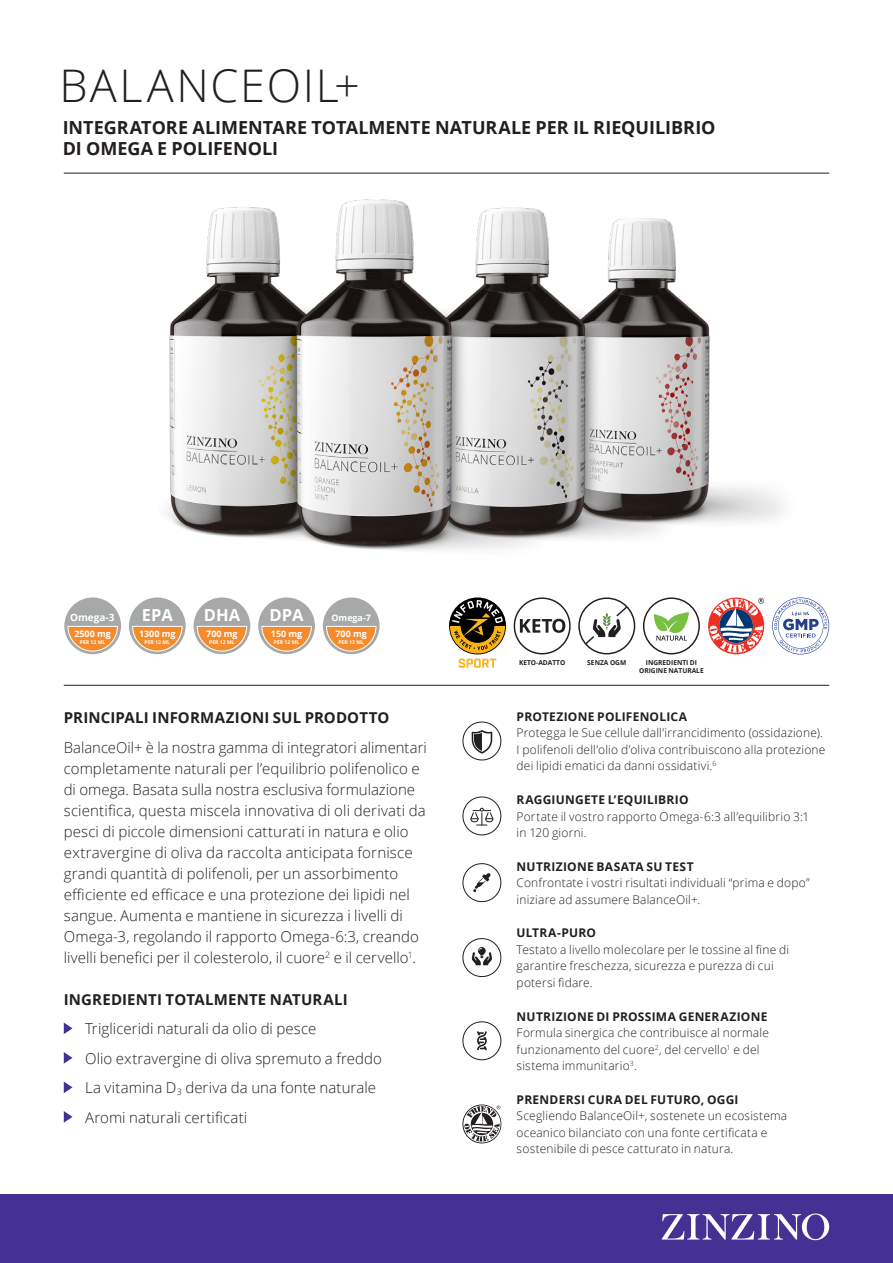
<style>
.page{position:relative;width:893px;height:1263px;background:#fff}
.page>*{position:absolute;margin:0;border:0;box-sizing:border-box;transform-origin:0 0}
.Heading_30_35{font:300 45px "Open Sans";letter-spacing:.04em;color:#231f20}
.Sub-heading_12_14{font:700 18px/21px "Open Sans";color:#231f20}
.t1{font:700 16.65px "Open Sans";color:#fff}
.Preamble_10_14{font:300 15px/21px "Open Sans";letter-spacing:.005em;color:#231f20}
.Bullet_points_10_14{font:300 15px "Open Sans";letter-spacing:.005em;color:#231f20}
.Preamble_10_14-2{font:700 15px "Open Sans";letter-spacing:.01em;color:#231f20}
.Body_8_11{font:300 12px/16.5px "Open Sans";letter-spacing:.015em;color:#231f20}
.Body_8_11-2{font:700 12px "Open Sans";letter-spacing:.02em;color:#231f20}
.t2{font:700 10.05px "Open Sans";color:#fff}
.t3{font:700 8.85px "Open Sans";color:#fff}
.t4{font:700 6.75px/8.1px "Open Sans";color:#231f20;text-align:center}
.t5{font:700 5.1px "Open Sans";color:#fff}
</style>
<div class="page">
<div style="left:0;top:1194px;width:893px;height:69px;background:#443193"></div>
<svg style="left:662px;top:1213px;width:167px;height:27px"></svg>
<hr style="left:64px;top:685px;width:765px;height:1px;background:#231f20">
<img style="left:63px;top:172px;width:767px;height:379px">
<div style="left:64px;top:597px;width:57px;height:57px;background:#a7a9a9;border-radius:50%"></div>
<svg style="left:67px;top:625px;width:51px;height:27px"></svg>
<div style="left:129px;top:597px;width:57px;height:57px;background:#a7a9a9;border-radius:50%"></div>
<svg style="left:132px;top:625px;width:51px;height:27px"></svg>
<div style="left:194px;top:597px;width:56px;height:57px;background:#a7a9a9;border-radius:50%"></div>
<svg style="left:196px;top:625px;width:52px;height:27px"></svg>
<div style="left:258px;top:597px;width:57px;height:57px;background:#a7a9a9;border-radius:50%"></div>
<svg style="left:261px;top:625px;width:51px;height:27px"></svg>
<div style="left:323px;top:597px;width:57px;height:57px;background:#a7a9a9;border-radius:50%"></div>
<svg style="left:325px;top:625px;width:52px;height:27px"></svg>
<svg style="left:708px;top:597px;width:57px;height:57px"></svg>
<svg style="left:772px;top:597px;width:57px;height:57px"></svg>
<svg style="left:579px;top:598px;width:56px;height:56px"></svg>
<div style="left:578px;top:597px;width:57px;height:57px;border:1px solid #231f20;border-radius:50%"></div>
<svg style="left:584px;top:604px;width:45px;height:42px"></svg>
<div style="left:643px;top:597px;width:57px;height:57px;border:1px solid #231f20;border-radius:50%"></div>
<svg style="left:654px;top:612px;width:35px;height:29px"></svg>
<svg style="left:459px;top:659px;width:37px;height:9px"></svg>
<svg style="left:450px;top:598px;width:55px;height:55px"></svg>
<svg style="left:514px;top:597px;width:57px;height:57px"></svg>
<svg style="left:462px;top:721px;width:39px;height:39px"></svg>
<svg style="left:462px;top:796px;width:39px;height:39px"></svg>
<svg style="left:462px;top:863px;width:39px;height:39px"></svg>
<svg style="left:462px;top:938px;width:39px;height:39px"></svg>
<svg style="left:462px;top:1021px;width:39px;height:39px"></svg>
<svg style="left:462px;top:1104px;width:39px;height:39px"></svg>
<svg style="left:463px;top:1105px;width:38px;height:37px"></svg>
<svg style="left:64px;top:1022px;width:9px;height:12px"></svg>
<svg style="left:64px;top:1052px;width:9px;height:12px"></svg>
<svg style="left:64px;top:1081px;width:9px;height:12px"></svg>
<svg style="left:64px;top:1111px;width:9px;height:12px"></svg>
<p class="Heading_30_35" style="left:60px;top:55px;width:302px">BALANCEOIL+</p>
<p class="Sub-heading_12_14" style="left:63px;top:117px;width:654px">INTEGRATORE ALIMENTARE TOTALMENTE NATURALE PER IL RIEQUILIBRIO<br>DI OMEGA E POLIFENOLI</p>
<p class="t2" style="left:70px;top:610px;width:46px">Omega-3</p>
<p class="t1" style="left:142px;top:603px;width:33px">EPA</p>
<p class="t3" style="left:139px;top:627px;width:38px">1300 mg</p>
<p class="t5" style="left:145px;top:639px;width:27px">PER 12 ML</p>
<p class="t3" style="left:74px;top:627px;width:38px">2500 mg</p>
<p class="t5" style="left:80px;top:639px;width:27px">PER 12 ML</p>
<p class="t1" style="left:204px;top:603px;width:38px">DHA</p>
<p class="t3" style="left:206px;top:627px;width:33px">700 mg</p>
<p class="t5" style="left:209px;top:639px;width:27px">PER 12 ML</p>
<p class="t1" style="left:270px;top:603px;width:36px">DPA</p>
<p class="t3" style="left:271px;top:627px;width:33px">150 mg</p>
<p class="t5" style="left:274px;top:639px;width:27px">PER 12 ML</p>
<p class="t3" style="left:331px;top:611px;width:41px">Omega-7</p>
<p class="t3" style="left:336px;top:627px;width:33px">700 mg</p>
<p class="t5" style="left:338px;top:639px;width:27px">PER 12 ML</p>
<p class="Preamble_10_14-2" style="left:64px;top:707px;width:327px">PRINCIPALI INFORMAZIONI SUL PRODOTTO</p>
<p class="Preamble_10_14" style="left:64px;top:736px;width:365px">BalanceOil+ è la nostra gamma di integratori alimentari completamente naturali per l’equilibrio polifenolico e di omega. Basata sulla nostra esclusiva formulazione scientifica, questa miscela innovativa di oli derivati da pesci di piccole dimensioni catturati in natura e olio extravergine di oliva da raccolta anticipata fornisce grandi quantità di polifenoli, per un assorbimento efficiente ed efficace e una protezione dei lipidi nel sangue. Aumenta e mantiene in sicurezza i livelli di Omega-3, regolando il rapporto Omega-6:3, creando livelli benefici per il colesterolo, il cuore<sup>2</sup> e il cervello<sup>1</sup>.</p>
<p class="Preamble_10_14-2" style="left:64px;top:989px;width:285px">INGREDIENTI TOTALMENTE NATURALI</p>
<p class="Bullet_points_10_14" style="left:85px;top:1018px;width:233px">Trigliceridi naturali da olio di pesce</p>
<p class="Bullet_points_10_14" style="left:85px;top:1048px;width:299px">Olio extravergine di oliva spremuto a freddo</p>
<p class="Bullet_points_10_14" style="left:85px;top:1077px;width:293px">La vitamina D<sub>3</sub> deriva da una fonte naturale</p>
<p class="Bullet_points_10_14" style="left:85px;top:1107px;width:164px">Aromi naturali certificati</p>
<p class="t4" style="left:519px;top:658px;width:48px">KETO-ADATTO</p>
<p class="t4" style="left:587px;top:658px;width:40px">SENZA OGM</p>
<p class="t4" style="left:639px;top:658px;width:66px">INGREDIENTI DI<br>ORIGINE NATURALE</p>
<p class="Body_8_11-2" style="left:517px;top:708px;width:172px">PROTEZIONE POLIFENOLICA</p>
<p class="Body_8_11" style="left:517px;top:724px;width:310px">Protegga le Sue cellule dall’irrancidimento (ossidazione).<br>I polifenoli dell’olio d’oliva contribuiscono alla protezione dei lipidi ematici da danni ossidativi.<sup>6</sup></p>
<p class="Body_8_11-2" style="left:517px;top:791px;width:174px">RAGGIUNGETE L’EQUILIBRIO</p>
<p class="Body_8_11" style="left:517px;top:808px;width:294px">Portate il vostro rapporto Omega-6:3 all’equilibrio 3:1 in 120 giorni.</p>
<p class="Body_8_11-2" style="left:517px;top:858px;width:178px">NUTRIZIONE BASATA SU TEST</p>
<p class="Body_8_11" style="left:517px;top:874px;width:295px">Confrontate i vostri risultati individuali “prima e dopo” iniziare ad assumere BalanceOil+.</p>
<p class="Body_8_11-2" style="left:517px;top:924px;width:81px">ULTRA-PURO</p>
<p class="Body_8_11" style="left:517px;top:941px;width:274px">Testato a livello molecolare per le tossine al fine di garantire freschezza, sicurezza e purezza di cui potersi fidare.</p>
<p class="Body_8_11-2" style="left:517px;top:1008px;width:252px">NUTRIZIONE DI PROSSIMA GENERAZIONE</p>
<p class="Body_8_11" style="left:517px;top:1024px;width:254px">Formula sinergica che contribuisce al normale funzionamento del cuore<sup>2</sup>, del cervello<sup>1</sup> e del sistema immunitario<sup>3</sup>.</p>
<p class="Body_8_11-2" style="left:517px;top:1091px;width:223px">PRENDERSI CURA DEL FUTURO, OGGI</p>
<p class="Body_8_11" style="left:517px;top:1107px;width:272px">Scegliendo BalanceOil+, sostenete un ecosistema oceanico bilanciato con una fonte certificata e sostenibile di pesce catturato in natura.</p>
</div>
